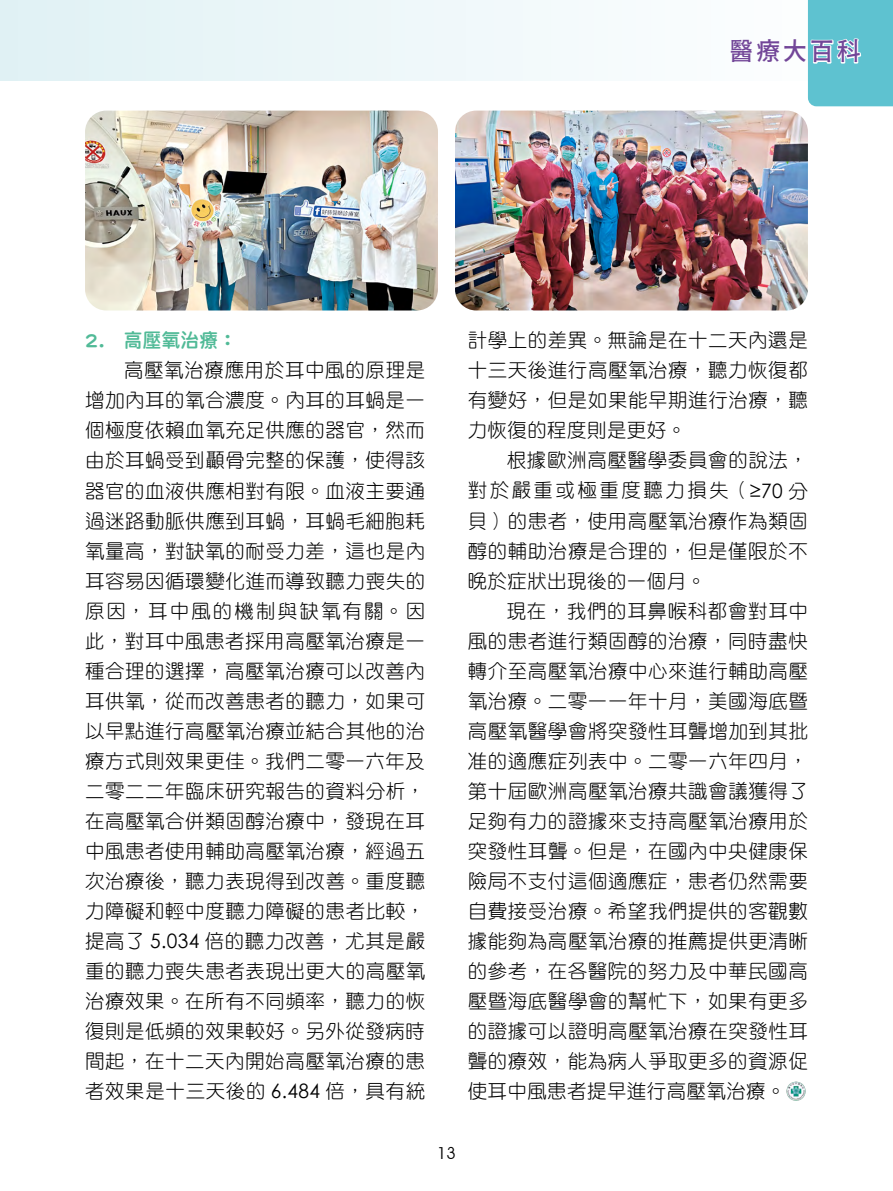
<style>
.page{position:relative;width:893px;height:1191px;background:#fff}
.page>*{position:absolute;margin:0;border:0;box-sizing:border-box;transform-origin:0 0}
.t1{font:24.75px "Gen Seki Gothic TW M";letter-spacing:.11em;color:#724698}
.t2{font:19.5px/30px "DF Yuan Std W3";letter-spacing:.03em;color:#000;text-align:justify}
.t3{font:19.5px "DF Yuan Std W8";letter-spacing:.02em;color:#51ba97;scale:.95 1}
.t4{font:16.5px "Avant Garde IT Cby BT";color:#000}
.s1{color:#fff}
.s2{font-family:"Century Gothic";font-size:19.95px}
</style>
<div class="page">
<img style="left:786px;top:1081px;width:19px;height:19px">
<img style="left:85px;top:111px;width:353px;height:199px">
<img style="left:455px;top:111px;width:353px;height:199px">
<div style="left:0;top:0;width:893px;height:81px;background:linear-gradient(to right,#e0f1f4,#fff)"></div>
<div style="left:808px;top:0;width:85px;height:106px;background:#5ec2d0"></div>
<p class="t1" style="left:729px;top:37px;width:133px">醫療大<span class="s1">百科</span></p>
<p class="t3" style="left:85px;top:330px;width:161px">2. 高壓氧治療：</p>
<p class="t2" style="left:85px;top:355px;width:342px;text-indent:39px">高壓氧治療應用於耳中風的原理是增加內耳的氧合濃度。內耳的耳蝸是一個極度依賴血氧充足供應的器官，然而由於耳蝸受到顳骨完整的保護，使得該器官的血液供應相對有限。血液主要通過迷路動脈供應到耳蝸，耳蝸毛細胞耗氧量高，對缺氧的耐受力差，這也是內耳容易因循環變化進而導致聽力喪失的原因，耳中風的機制與缺氧有關。因此，對耳中風患者採用高壓氧治療是一種合理的選擇，高壓氧治療可以改善內耳供氧，從而改善患者的聽力，如果可以早點進行高壓氧治療並結合其他的治療方式則效果更佳。我們二零一六年及二零二二年臨床研究報告的資料分析，在高壓氧合併類固醇治療中，發現在耳中風患者使用輔助高壓氧治療，經過五次治療後，聽力表現得到改善。重度聽力障礙和輕中度聽力障礙的患者比較，提高了 <span class="s2">5.034</span> 倍的聽力改善，尤其是嚴重的聽力喪失患者表現出更大的高壓氧治療效果。在所有不同頻率，聽力的恢復則是低頻的效果較好。另外從發病時間起，在十二天內開始高壓氧治療的患者效果是十三天後的 <span class="s2">6.484</span> 倍，具有統</p>
<p class="t2" style="left:468px;top:325px;width:342px">計學上的差異。無論是在十二天內還是十三天後進行高壓氧治療，聽力恢復都有變好，但是如果能早期進行治療，聽力恢復的程度則是更好。</p>
<p class="t2" style="left:468px;top:445px;width:342px;text-indent:39px">根據歐洲高壓醫學委員會的說法，對於嚴重或極重度聽力損失（<span class="s2">≥70</span> 分貝）的患者，使用高壓氧治療作為類固醇的輔助治療是合理的，但是僅限於不晚於症狀出現後的一個月。</p>
<p class="t2" style="left:468px;top:595px;width:342px;text-indent:39px">現在，我們的耳鼻喉科都會對耳中風的患者進行類固醇的治療，同時盡快轉介至高壓氧治療中心來進行輔助高壓氧治療。二零一一年十月，美國海底暨高壓氧醫學會將突發性耳聾增加到其批准的適應症列表中。二零一六年四月，第十屆歐洲高壓氧治療共識會議獲得了足夠有力的證據來支持高壓氧治療用於突發性耳聾。但是，在國內中央健康保險局不支付這個適應症，患者仍然需要自費接受治療。希望我們提供的客觀數據能夠為高壓氧治療的推薦提供更清晰的參考，在各醫院的努力及中華民國高壓暨海底醫學會的幫忙下，如果有更多的證據可以證明高壓氧治療在突發性耳聾的療效，能為病人爭取更多的資源促使耳中風患者提早進行高壓氧治療。</p>
<p class="t4" style="left:437px;top:1143px;width:20px">13</p>
</div>
